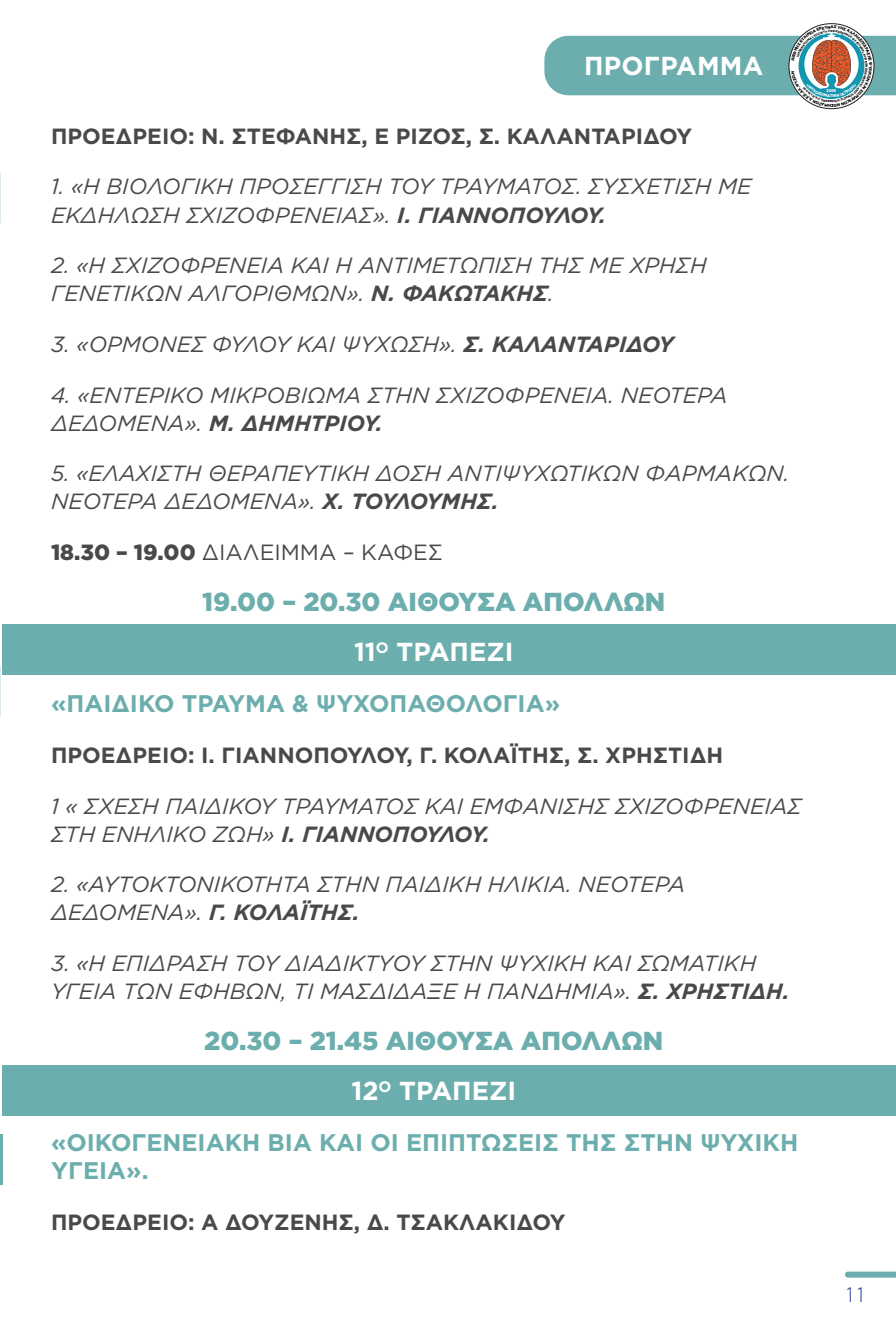
<style>
.page{position:relative;width:896px;height:1333px;background:#fff}
.page>*{position:absolute;margin:0;border:0;box-sizing:border-box;transform-origin:0 0}
.t1{font:900 26px/50.6px "Gotham Greek";color:#6caead;text-align:center}
.t2{font:700 26px "Gotham Greek";letter-spacing:.01em;color:#fff}
.t3{font:700 24px/28px "Gotham Greek";color:#6caead}
.t4{font:100 24px "PF Handbook Pro";color:#25408f}
.t5{font:italic 22px/28px "Gotham Greek";color:#484a4a}
.t6{font:700 22px "Gotham Greek";color:#484a4a}
.t7{font:22px "Gotham Greek";color:#484a4a}
.t8{font:900 4px "Gotham Greek";color:#fff}
.s1{font-weight:700}
.s2{font-weight:900}
.s3{font-weight:700;color:#fff}
</style>
<div class="page">
<svg style="left:845px;top:1271px;width:51px;height:6px"></svg>
<hr style="left:0;top:1134px;width:2px;height:50px;background:#6caead">
<div style="left:2px;top:1065px;width:894px;height:50px;background:#6caead"></div>
<div style="left:2px;top:624px;width:894px;height:51px;background:#6caead"></div>
<svg style="left:544px;top:25px;width:352px;height:82px"></svg>
<p class="t2" style="left:584px;top:50px;width:180px">ΠΡΟΓΡΑΜΜΑ</p>
<p class="t6" style="left:51px;top:123px;width:642px">ΠΡΟΕΔΡEIO: Ν. ΣΤΕΦΑΝΉ Σ, Ε ΡΊ ΖΟΣ, Σ. ΚΑΛΑΝΤΑΡΊΔΟΥ</p>
<p class="t5" style="left:51px;top:173px;width:702px">1. «Η ΒΙΟΛΟΓΙΚΉ ΠΡΟΣΈΓΓΙΣΗ ΤΟΥ ΤΡΑΎΜΑΤΟΣ. ΣΥΣΧΈΤΙΣΗ ΜΕ<br>ΕΚΔΉΛΩΣΗ ΣΧΙΖΟΦΡΈΝΕΙΑΣ». <span class="s1">Ι. ΓΙΑΝΝΟΠΟΎΛΟΥ.</span></p>
<p class="t5" style="left:51px;top:251px;width:657px">2. «Η ΣΧΙΖΟΦΡΈΝΕΙΑ ΚΑΙ Η ΑΝΤΙΜΕΤΏΠΙΣΉ ΤΗΣ ΜΕ ΧΡΉΣΗ<br>ΓΕΝΕΤΙΚΏΝ ΑΛΓΟΡΊΘΜΩΝ». <span class="s1">Ν. ΦΑΚΩΤΆΚΗΣ</span>.</p>
<p class="t5" style="left:51px;top:330px;width:624px">3. «ΟΡΜΟΝΕΣ ΦΎΛΟΥ ΚΑΙ ΨΎΧΩΣΗ». <span class="s1">Σ. ΚΑΛΑΝΤΑΡΊΔΟΥ</span></p>
<p class="t5" style="left:51px;top:381px;width:678px">4. «ΕΝΤΕΡΙΚΌ ΜΙΚΡΟΒΊΩΜΑ ΣΤΗΝ ΣΧΙΖΟΦΡΈΝΕΙΑ. ΝΕΌΤΕΡΑ<br>ΔΕΔΟΜΈΝΑ». <span class="s1">Μ. ΔΗΜΗΤΡΊΟΥ.</span></p>
<p class="t5" style="left:51px;top:459px;width:740px">5. «ΕΛΑΧΊΣΤΗ ΘΕΡΑΠΕΥΤΙΚΉ ΔΌΣΗ ΑΝΤΙΨΥΧΩΤΙΚΏΝ ΦΑΡΜΆΚΩΝ.<br>ΝΕΌΤΕΡΑ ΔΕΔΟΜΈΝΑ». <span class="s1">Χ. ΤΟΥΛΟΎΜΗΣ.</span></p>
<p class="t7" style="left:51px;top:540px;width:393px"><span class="s2">18.30 – 19.00</span> ΔΙΆΛΕΙΜΜΑ – ΚΑΦΈΣ</p>
<p class="t1" style="left:202px;top:575px;width:465px">19.00 – 20.30 ΑΊΘΟΥΣΑ ΑΠΟΛΛΩΝ<br><span class="s3">11</span><sup>Ο</sup> <span class="s3">ΤΡΑΠΈΖΙ</span></p>
<p class="t3" style="left:51px;top:689px;width:510px">«ΠΑΙΔΙΚΌ ΤΡΑΎΜΑ &amp; ΨΥΧΟΠΑΘΟΛΟΓΊΑ»</p>
<p class="t6" style="left:51px;top:742px;width:674px">ΠΡΟΕΔΡΕΙΟ: Ι. ΓΙΑΝΝΟΠΟΎΛΟΥ, Γ. ΚΟΛΑΪΤΗΣ, Σ. ΧΡΗΣΤΊΔΗ</p>
<p class="t5" style="left:51px;top:791px;width:752px">1 « ΣΧΈΣΗ ΠΑΙΔΙΚΟΎ ΤΡΑΎΜΑΤΟΣ ΚΑΙ ΕΜΦΆΝΙΣΗΣ ΣΧΙΖΟΦΡΈΝΕΙΑΣ<br>ΣΤΗ ΕΝΉΛΙΚΟ ΖΩΉ» <span class="s1">Ι. ΓΙΑΝΝΟΠΟΎΛΟΥ.</span></p>
<p class="t5" style="left:51px;top:870px;width:636px">2. «ΑΥΤΟΚΤΟΝΙΚΌΤΗΤΑ ΣΤΗΝ ΠΑΙΔΙΚΉ ΗΛΙΚΊΑ. ΝΕΌΤΕΡΑ<br>ΔΕΔΟΜΈΝΑ». <span class="s1">Γ. ΚΟΛΑΪΤΗΣ.</span></p>
<p class="t5" style="left:51px;top:949px;width:740px">3. «Η ΕΠΊΔΡΑΣΗ ΤΟΥ ΔΙΑΔΙΚΤΎΟΥ ΣΤΗΝ ΨΥΧΙΚΉ ΚΑΙ ΣΩΜΑΤΙΚΉ<br>ΥΓΕΊΑ ΤΩΝ ΕΦΉΒΩΝ, ΤΙ ΜΑΣΔΙΔΑΞΕ Η ΠΑΝΔΗΜΊΑ». <span class="s1">Σ. ΧΡΗΣΤΊΔΗ.</span></p>
<p class="t1" style="left:204px;top:1014px;width:460px">20.30 – 21.45 ΑΊΘΟΥΣΑ ΑΠΟΛΛΩΝ<br><span class="s3">12</span><sup>Ο</sup> <span class="s3">ΤΡΑΠΈΖΙ</span></p>
<p class="t3" style="left:51px;top:1127px;width:745px">«ΟΙΚΟΓΕΝΕΙΑΚΉ ΒΊΑ ΚΑΙ ΟΙ ΕΠΙΠΤΏΣΕΙΣ ΤΗΣ ΣΤΗΝ ΨΥΧΙΚΉ<br>ΥΓΕΊΑ».</p>
<p class="t6" style="left:51px;top:1209px;width:516px">ΠΡΟΕΔΡΕΙΟ: Α ΔΟΥΖΈΝΗΣ, Δ. ΤΣΑΚΛΑΚΊΔΟΥ</p>
<p class="t8" style="left:826px;top:88px;width:11px">2016</p>
<p class="t4" style="left:845px;top:1279px;width:23px">11</p>
</div>
